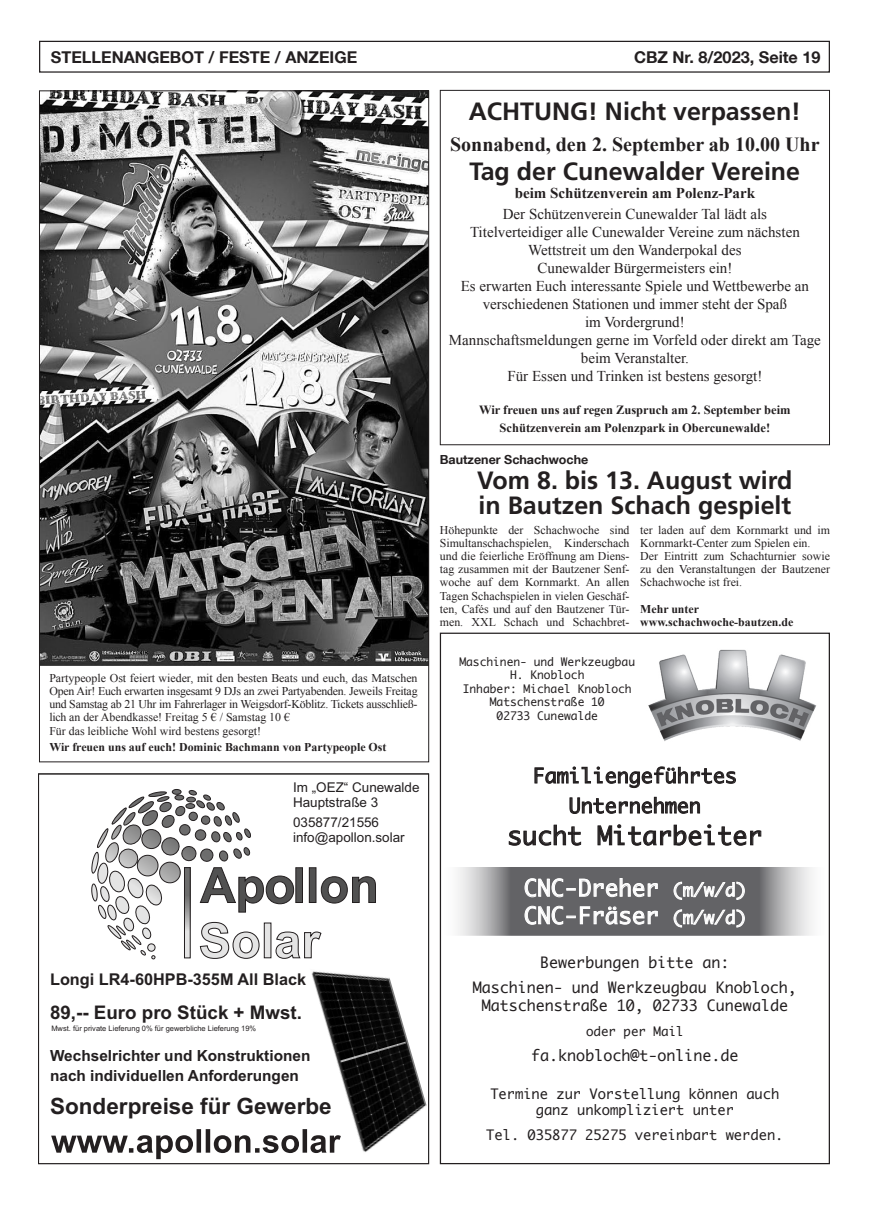
<style>
.page{position:relative;width:869px;height:1205px;background:#fff}
.page>*{position:absolute;margin:0;border:0;box-sizing:border-box;transform-origin:0 0}
.t1{font:700 25px/25px "Frutiger LT Com";color:#231f20}
.t2{font:25px "Monaco";color:#231f20}
.t3{font:22.5px/27.5px "Monaco";color:#fff}
.t4{font:700 22.5px "Arial";color:#231f20}
.t5{font:700 20px "Times New Roman";color:#231f20}
.t6{font:20px/30px "Monaco";color:#231f20;text-align:center}
.t7{font:700 18.75px "Arial";color:#231f20}
.t8{font:700 16.25px "Helvetica Neue LT Com";color:#231f20}
.t9{font:700 16.25px "Arial";color:#231f20}
.t10{font:700 15.38px/20.1px "Arial";color:#231f20}
.t11{font:15px/18px "Times New Roman";color:#231f20;text-align:center}
.t12{font:15px/25.1px "Monaco";color:#231f20;text-align:center}
.t13{font:700 15px "Times New Roman";color:#231f20}
.t14{font:13.75px/16.5px "Monaco";color:#231f20;text-align:center}
.t15{font:13.5px/15px "Arial";color:#231f20}
.t16{font:700 12.5px/18px "Times New Roman";color:#231f20;text-align:center}
.t17{font:700 12.5px "Helvetica Neue LT Com";color:#231f20}
.t18{font:12.5px "Monaco";color:#231f20}
.t19{font:11.88px/13.1px "Times New Roman";color:#231f20;text-align:justify}
.t20{font:11.88px/13.1px "Times New Roman";letter-spacing:-.02em;color:#231f20}
.t21{font:700 11.88px/13.1px "Times New Roman";color:#231f20}
.t22{font:11.25px/13.5px "Monaco";color:#231f20;text-align:center}
.t23{font:7.5px "Arial";color:#231f20}
.s1{font-size:17.5px}
</style>
<div class="page">
<div style="left:39px;top:41px;width:790px;height:32px;border:1px solid #231f20"></div>
<svg style="left:441px;top:867px;width:371px;height:68px;background:#919193"></svg>
<svg style="left:534px;top:766px;width:202px;height:22px"></svg>
<svg style="left:569px;top:796px;width:131px;height:18px"></svg>
<svg style="left:508px;top:824px;width:73px;height:22px"></svg>
<svg style="left:597px;top:824px;width:164px;height:22px"></svg>
<img style="left:648px;top:649px;width:169px;height:92px">
<svg style="left:524px;top:878px;width:133px;height:19px;background:#8b8b8d"></svg>
<svg style="left:673px;top:881px;width:71px;height:19px"></svg>
<svg style="left:524px;top:905px;width:133px;height:20px;background:#88888a"></svg>
<svg style="left:673px;top:909px;width:71px;height:18px"></svg>
<svg style="left:91px;top:789px;width:284px;height:170px"></svg>
<img style="left:311px;top:971px;width:115px;height:181px">
<svg style="left:51px;top:1129px;width:290px;height:30px"></svg>
<div style="left:38px;top:773px;width:391px;height:391px;border:1px solid #231f20"></div>
<div style="left:439px;top:90px;width:390px;height:355px;border:1px solid #231f20"></div>
<img style="left:41px;top:92px;width:386px;height:574px">
<h3 class="t8" style="left:51px;top:46px;width:308px">STELLENANGEBOT / FESTE / ANZEIGE</h3>
<h3 class="t8" style="left:633px;top:46px;width:188px">CBZ Nr. 8/2023, Seite 19</h3>
<h1 class="t1" style="left:468px;top:99px;width:333px">ACHTUNG! Nicht verpassen!</h1>
<h3 class="t5" style="left:450px;top:131px;width:371px">Sonnabend, den 2. September ab 10.00 Uhr</h3>
<h1 class="t1" style="left:469px;top:159px;width:332px">Tag der Cunewalder Vereine</h1>
<p class="t13" style="left:514px;top:182px;width:242px">beim Schützenverein am Polenz-Park</p>
<p class="t11" style="left:448px;top:205px;width:373px">Der Schützenverein Cunewalder Tal lädt als<br>Titelverteidiger alle Cunewalder Vereine zum nächsten Wettstreit um den Wanderpokal des<br>Cunewalder Bürgermeisters ein!<br>Es erwarten Euch interessante Spiele und Wettbewerbe an verschiedenen Stationen und immer steht der Spaß<br>im Vordergrund!<br>Mannschaftsmeldungen gerne im Vorfeld oder direkt am Tage beim Veranstalter.<br>Für Essen und Trinken ist bestens gesorgt!</p>
<p class="t16" style="left:479px;top:401px;width:313px">Wir freuen uns auf regen Zuspruch am 2. September beim<br>Schützenverein am Polenzpark in Obercunewalde!</p>
<p class="t20" style="left:49px;top:671px;width:369px">Partypeople Ost feiert wieder, mit den besten Beats und euch, das Matschen Open Air! Euch erwarten insgesamt 9 DJs an zwei Partyabenden. Jeweils Freitag und Samstag ab 21 Uhr im Fahrerlager in Weigsdorf-Köblitz. Tickets ausschließ&shy;lich an der Abendkasse! Freitag 5 € / Samstag 10 €<br>Für das leibliche Wohl wird bestens gesorgt!</p>
<p class="t21" style="left:49px;top:740px;width:338px">Wir freuen uns auf euch! Dominic Bachmann von Partypeople Ost</p>
<p class="t15" style="left:293px;top:779px;width:128px">Im „OEZ“ Cunewalde<br>Hauptstraße 3</p>
<p class="t15" style="left:293px;top:814px;width:113px">035877/21556 info@apollon.solar</p>
<h3 class="t9" style="left:50px;top:968px;width:257px">Longi LR4-60HPB-355M All Black</h3>
<h3 class="t7" style="left:50px;top:999px;width:253px">89,-- Euro pro Stück + Mwst.</h3>
<p class="t10" style="left:50px;top:1045px;width:262px">Wechselrichter und Konstruktionen nach individuellen Anforderungen</p>
<h2 class="t4" style="left:50px;top:1090px;width:283px">Sonderpreise für Gewerbe</h2>
<p class="t23" style="left:51px;top:1023px;width:206px">Mwst. für private Lieferung 0% für gewerbliche Lieferung 19%</p>
<p class="t17" style="left:439px;top:451px;width:150px">Bautzener Schachwoche</p>
<h1 class="t1" style="left:477px;top:468px;width:316px">Vom 8. bis 13. August wird in Bautzen Schach gespielt</h1>
<p class="t19" style="left:439px;top:523px;width:191px">Höhepunkte der Schachwoche sind Simultanschachspielen, Kinderschach und die feierliche Eröffnung am Diens&shy;tag zusammen mit der Bautzener Senf&shy;woche auf dem Kornmarkt. An allen Tagen Schachspielen in vielen Geschäf&shy;ten, Cafés und auf den Bautzener Tür&shy;men. XXL Schach und Schachbret-</p>
<p class="t19" style="left:640px;top:523px;width:191px;text-align:left">ter laden auf dem Kornmarkt und im Kornmarkt-Center zum Spielen ein.<br>Der Eintritt zum Schachturnier sowie zu den Veranstaltungen der Bautzener Schachwoche ist frei.</p>
<p class="t21" style="left:640px;top:602px;width:155px">Mehr unter www.schachwoche-bautzen.de</p>
<p class="t22" style="left:459px;top:654px;width:177px">Maschinen- und Werkzeugbau<br>H. Knobloch<br>Inhaber: Michael Knobloch<br>Matschenstraße 10<br>02733 Cunewalde</p>
<h3 class="t6" style="left:532px;top:760px;width:205px">Familiengeführtes<br>Unternehmen</h3>
<h1 class="t2" style="left:507px;top:814px;width:256px">sucht Mitarbeiter</h1>
<h2 class="t3" style="left:523px;top:873px;width:224px">CNC-Dreher <span class="s1">(m/w/d)<br></span>CNC-Fräser <span class="s1">(m/w/d)</span></h2>
<p class="t12" style="left:472px;top:949px;width:325px">Bewerbungen bitte an:<br>Maschinen- und Werkzeugbau Knobloch,</p>
<p class="t12" style="left:481px;top:992px;width:308px">Matschenstraße 10, 02733 Cunewalde</p>
<p class="t18" style="left:585px;top:1021px;width:99px">oder per Mail</p>
<p class="t12" style="left:531px;top:1042px;width:209px">fa.knobloch@t-online.de</p>
<p class="t14" style="left:490px;top:1085px;width:290px">Termine zur Vorstellung können auch ganz unkompliziert unter</p>
<p class="t14" style="left:486px;top:1126px;width:299px">Tel. 035877 25275 vereinbart werden.</p>
</div>
